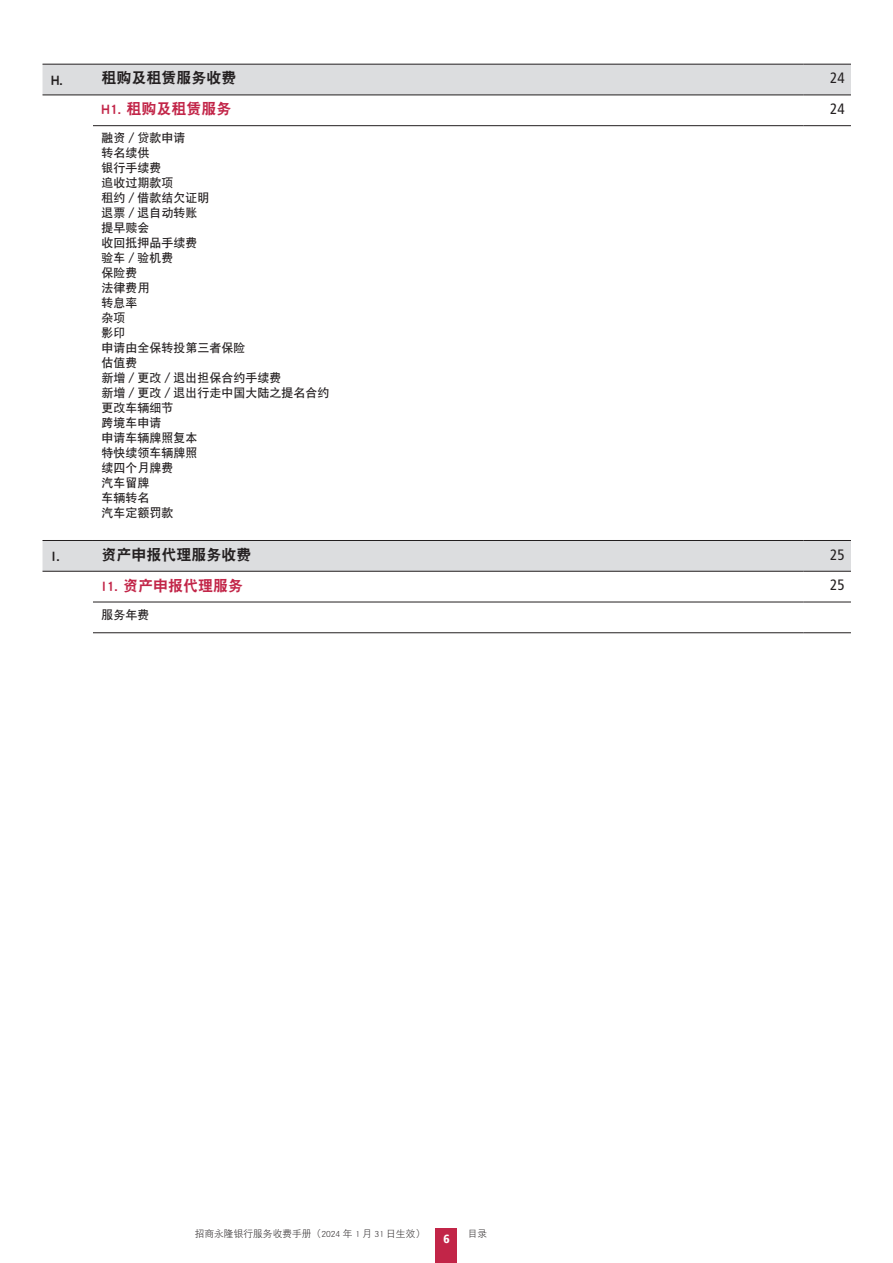
<style>
.page{position:relative;width:893px;height:1263px;background:#fff}
.page>*{position:absolute;margin:0;border:0;box-sizing:border-box;transform-origin:0 0}
.t1{font:15px "DFP Hei W9";color:#231f20}
.t2{font:15px "DFP Hei W9";color:#c22548}
.t3{font:condensed 15px "Frutiger LT";color:#231f20}
.t4{font:12px/15px "DFP Hei W7";color:#231f20}
.t5{font:900 condensed 12px "Frutiger LT";color:#fff}
.t6{font:9.75px "DFP Hei W3";color:#231f20}
</style>
<div class="page">
<div style="left:436px;top:1229px;width:21px;height:34px;background:#c22548"></div>
<svg style="left:43px;top:65px;width:808px;height:506px"></svg>
<hr style="left:43px;top:64px;width:50px;height:1px;background:#231f20">
<hr style="left:93px;top:64px;width:711px;height:1px;background:#231f20">
<hr style="left:804px;top:64px;width:47px;height:1px;background:#231f20">
<hr style="left:43px;top:95px;width:50px;height:1px;background:#231f20">
<hr style="left:43px;top:540px;width:50px;height:1px;background:#231f20">
<hr style="left:93px;top:540px;width:711px;height:1px;background:#231f20">
<hr style="left:804px;top:540px;width:47px;height:1px;background:#231f20">
<hr style="left:43px;top:571px;width:50px;height:1px;background:#231f20">
<hr style="left:93px;top:95px;width:711px;height:1px;background:#231f20">
<hr style="left:804px;top:95px;width:47px;height:1px;background:#231f20">
<hr style="left:93px;top:125px;width:711px;height:1px;background:#231f20">
<hr style="left:804px;top:125px;width:47px;height:1px;background:#231f20">
<hr style="left:93px;top:571px;width:711px;height:1px;background:#231f20">
<hr style="left:804px;top:571px;width:47px;height:1px;background:#231f20">
<hr style="left:93px;top:602px;width:711px;height:1px;background:#231f20">
<hr style="left:804px;top:602px;width:47px;height:1px;background:#231f20">
<hr style="left:93px;top:632px;width:711px;height:1px;background:#231f20">
<hr style="left:804px;top:632px;width:47px;height:1px;background:#231f20">
<p class="t1" style="left:51px;top:72px;width:14px">H.</p>
<p class="t1" style="left:101px;top:71px;width:136px">租购及租赁服务收费</p>
<p class="t3" style="left:830px;top:69px;width:16px">24</p>
<p class="t2" style="left:101px;top:101px;width:131px">H1. 租购及租赁服务</p>
<p class="t3" style="left:830px;top:100px;width:16px">24</p>
<p class="t4" style="left:101px;top:131px;width:229px">融资／贷款申请<br>转名续供<br>银行手续费<br>追收过期款项<br>租约／借款结欠证明<br>退票／退自动转账<br>提早赎会<br>收回抵押品手续费<br>验车／验机费<br>保险费<br>法律费用<br>转息率<br>杂项<br>影印<br>申请由全保转投第三者保险<br>估值费<br>新增／更改／退出担保合约手续费<br>新增／更改／退出行走中国大陆之提名合约更改车辆细节<br>跨境车申请<br>申请车辆牌照复本<br>特快续领车辆牌照<br>续四个月牌费<br>汽车留牌<br>车辆转名<br>汽车定额罚款</p>
<p class="t1" style="left:51px;top:548px;width:10px">I.</p>
<p class="t1" style="left:101px;top:547px;width:151px">资产申报代理服务收费</p>
<p class="t3" style="left:830px;top:546px;width:16px">25</p>
<p class="t2" style="left:101px;top:578px;width:143px">I1. 资产申报代理服务</p>
<p class="t3" style="left:830px;top:576px;width:16px">25</p>
<p class="t4" style="left:101px;top:607px;width:49px">服务年费</p>
<p class="t6" style="left:195px;top:1229px;width:232px">招商永隆银行服务收费手册（2024 年 1 月 31 日生效）</p>
<p class="t6" style="left:468px;top:1229px;width:21px">目录</p>
<p class="t5" style="left:443px;top:1232px;width:8px">6</p>
</div>
